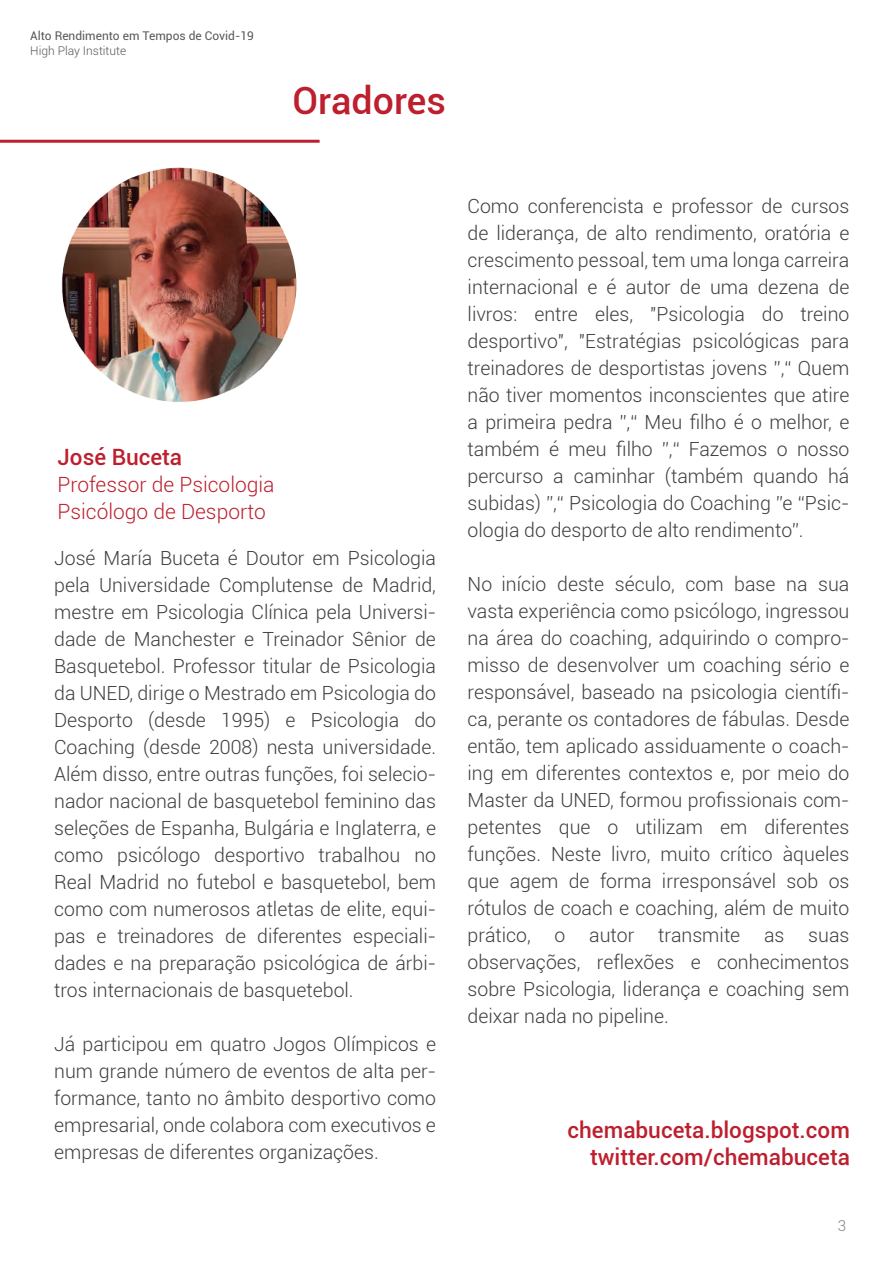
<style>
.page{position:relative;width:893px;height:1263px;background:#fff}
.page>*{position:absolute;margin:0;border:0;box-sizing:border-box;transform-origin:0 0}
.t1{font:500 37.5px "Roboto";color:#bd1f2e}
.t2{font:500 22.5px/27px "Roboto";color:#bd1f2e;text-align:right}
.t3{font:300 21px/27px "Roboto";color:#bd1f2e}
.t4{font:300 19.5px/27px "Roboto";color:#3e3e3f;text-align:justify}
.t5{font:300 15px "Roboto";color:#808285}
.t6{font:12px "Roboto";color:#57585a}
.t7{font:300 12px "Roboto";color:#57585a}
</style>
<div class="page">
<hr style="left:0;top:140px;width:320px;height:3px;background:#bd1f2e">
<img style="left:61px;top:167px;width:236px;height:235px">
<p class="t6" style="left:30px;top:28px;width:225px">Alto Rendimento em Tempos de Covid-19</p>
<p class="t7" style="left:30px;top:43px;width:97px">High Play Institute</p>
<h1 class="t1" style="left:292px;top:74px;width:155px">Oradores</h1>
<p class="t2" style="left:58px;top:442px;width:126px">José Buceta</p>
<p class="t3" style="left:58px;top:470px;width:219px">Professor de Psicologia<br>Psicólogo de Desporto</p>
<p class="t4" style="left:54px;top:544px;width:383px">José María Buceta é Doutor em Psicologia pela Universidade Complutense de Madrid, mestre em Psicologia Clínica pela Universi&shy;dade de Manchester e Treinador Sênior de Basquetebol. Professor titular de Psicologia da UNED, dirige o Mestrado em Psicologia do Desporto (desde 1995) e Psicologia do Coaching (desde 2008) nesta universidade.<br>Além disso, entre outras funções, foi selecio&shy;nador nacional de basquetebol feminino das seleções de Espanha, Bulgária e Inglaterra, e como psicólogo desportivo trabalhou no Real Madrid no futebol e basquetebol, bem como com numerosos atletas de elite, equi&shy;pas e treinadores de diferentes especiali&shy;dades e na preparação psicológica de árbi&shy;tros internacionais de basquetebol.</p>
<p class="t4" style="left:54px;top:1030px;width:383px">Já participou em quatro Jogos Olímpicos e num grande número de eventos de alta per&shy;formance, tanto no âmbito desportivo como empresarial, onde colabora com executivos e empresas de diferentes organizações.</p>
<p class="t4" style="left:468px;top:192px;width:383px">Como conferencista e professor de cursos de liderança, de alto rendimento, oratória e crescimento pessoal, tem uma longa carreira internacional e é autor de uma dezena de livros: entre eles, "Psicologia do treino desportivo", "Estratégias psicológicas para treinadores de desportistas jovens ”,“ Quem não tiver momentos inconscientes que atire a primeira pedra ”,“ Meu filho é o melhor, e também é meu filho ”,“ Fazemos o nosso percurso a caminhar (também quando há subidas) ”,“ Psicologia do Coaching ”e “Psic&shy;ologia do desporto de alto rendimento”.</p>
<p class="t4" style="left:468px;top:570px;width:383px">No início deste século, com base na sua vasta experiência como psicólogo, ingressou na área do coaching, adquirindo o compro&shy;misso de desenvolver um coaching sério e responsável, baseado na psicologia científi&shy;ca, perante os contadores de fábulas. Desde então, tem aplicado assiduamente o coach&shy;ing em diferentes contextos e, por meio do Master da UNED, formou profissionais com&shy;petentes que o utilizam em diferentes funções. Neste livro, muito crítico àqueles que agem de forma irresponsável sob os rótulos de coach e coaching, além de muito prático, o autor transmite as suas observações, reflexões e conhecimentos sobre Psicologia, liderança e coaching sem deixar nada no pipeline.</p>
<p class="t2" style="left:568px;top:1115px;width:284px">chemabuceta.blogspot.com twitter.com/chemabuceta</p>
<p class="t5" style="left:838px;top:1215px;width:10px">3</p>
</div>
